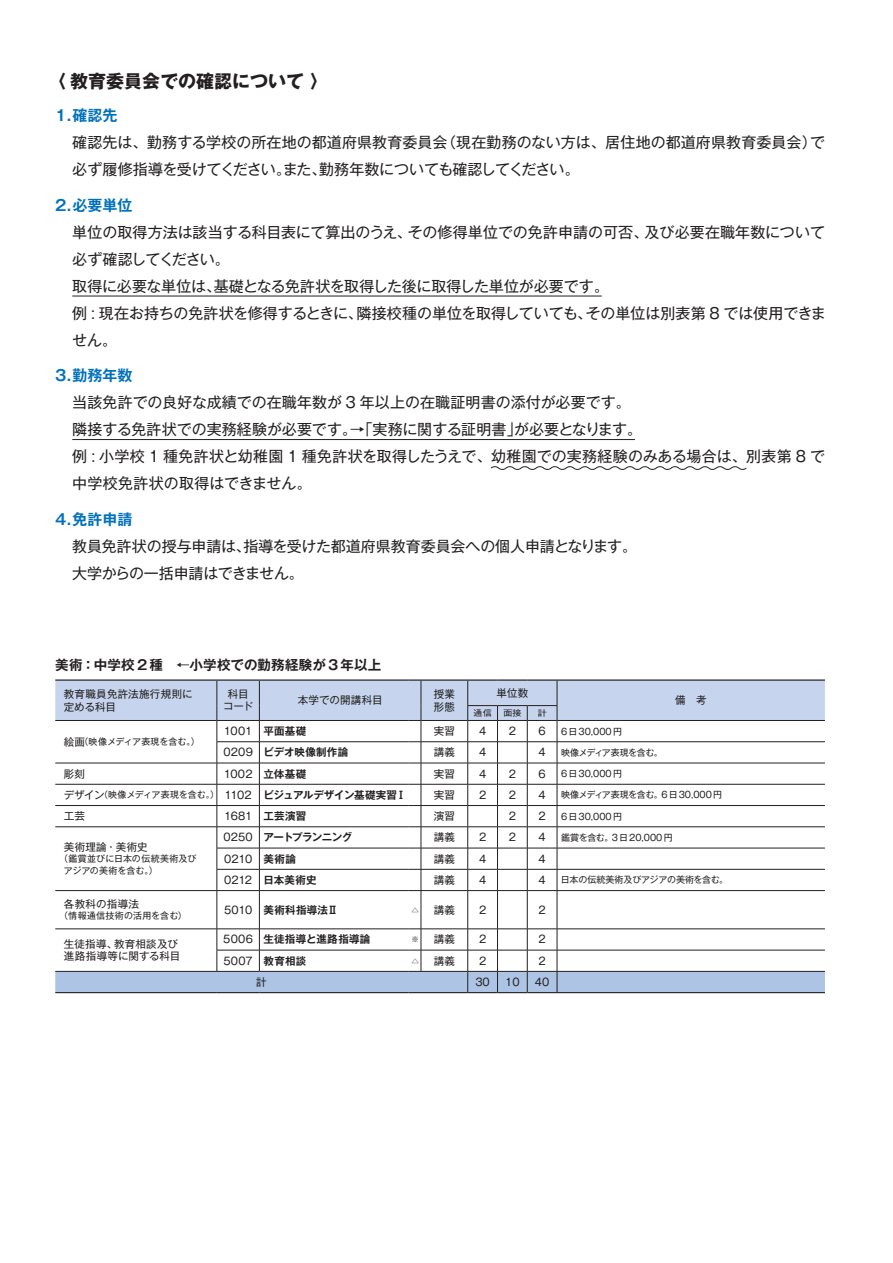
<style>
.page{position:relative;width:893px;height:1263px;background:#fff}
.page>*{position:absolute;margin:0;border:0;box-sizing:border-box;transform-origin:0 0}
.t1{font:700 18px "Gothic MB101 Pro";color:#231f20}
.t2{font:15px/27px "Gothic MB101 Pro";color:#231f20}
.t3{font:700 15px "Gothic MB101 Pro De";color:#0071bb}
.t4{font:700 13.5px "Gothic MB101 Pro De";letter-spacing:.02em;color:#231f20}
.t5{font:10.5px/13.5px "Gothic MB101 Pro";letter-spacing:.02em;color:#231f20}
.t6{font:700 10.5px "Gothic MB101 Pro De";letter-spacing:.01em;color:#231f20}
.t7{font:700 10.5px "Gothic MB101 Pro De";letter-spacing:-.06em;color:#231f20}
.t8{font:9px/12px "Gothic MB101 Pro";color:#231f20}
.t9{font:9px "Gothic MB101 Pro";letter-spacing:.055em;color:#231f20}
.t10{font:9px "Gothic MB101 Pro";letter-spacing:-.05em;color:#231f20}
.t11{font:8.1px "Gothic MB101 Pro";color:#231f20;scale:1.11 1}
.t12{font:7.5px "Gothic MB101 Pro";color:#231f20}
.s1{font-size:10.5px}
.s2{font-family:"Gothic MB101 Pro De";font-weight:700}
.s3{font-family:"Gothic MB101 Pro";font-weight:400}
.s4{font-family:"Gothic MB101 Pro De";font-weight:700;font-size:10.5px}
</style>
<div class="page">
<hr style="left:72px;top:296px;width:530px;height:1px;background:#231f20">
<hr style="left:72px;top:439px;width:563px;height:1px;background:#231f20">
<svg style="left:490px;top:466px;width:257px;height:4px"></svg>
<hr style="left:217px;top:891px;width:1px;height:38px;background:#231f20">
<hr style="left:259px;top:891px;width:1px;height:38px;background:#231f20">
<hr style="left:421px;top:891px;width:1px;height:38px;background:#231f20">
<hr style="left:467px;top:891px;width:1px;height:38px;background:#231f20">
<hr style="left:497px;top:891px;width:1px;height:38px;background:#231f20">
<hr style="left:527px;top:891px;width:1px;height:38px;background:#231f20">
<hr style="left:557px;top:891px;width:1px;height:38px;background:#231f20">
<svg style="left:55px;top:679px;width:770px;height:212px"></svg>
<svg style="left:55px;top:928px;width:770px;height:65px"></svg>
<hr style="left:497px;top:971px;width:30px;height:1px;background:#231f20">
<hr style="left:527px;top:971px;width:30px;height:1px;background:#231f20">
<hr style="left:557px;top:971px;width:268px;height:1px;background:#231f20">
<p class="t1" style="left:48px;top:66px;width:282px">〈 教育委員会での確認について 〉</p>
<p class="t3" style="left:55px;top:103px;width:64px">1．確認先</p>
<p class="t2" style="left:72px;top:127px;width:754px">確認先は､勤務する学校の所在地の都道府県教育委員会（現在勤務のない方は､居住地の都道府県教育委員会）で必ず履修指導を受けてください｡また､勤務年数についても確認してください｡</p>
<p class="t3" style="left:55px;top:192px;width:79px">2．必要単位</p>
<p class="t2" style="left:72px;top:216px;width:755px">単位の取得方法は該当する科目表にて算出のうえ､その修得単位での免許申請の可否､及び必要在職年数について必ず確認してください｡<br>取得に必要な単位は､基礎となる免許状を取得した後に取得した単位が必要です｡<br>例 : 現在お持ちの免許状を修得するときに､隣接校種の単位を取得していても､その単位は別表第 8 では使用できません。</p>
<p class="t3" style="left:55px;top:363px;width:79px">3．勤務年数</p>
<p class="t2" style="left:72px;top:387px;width:754px">当該免許での良好な成績での在職年数が 3 年以上の在職証明書の添付が必要です｡<br>隣接する免許状での実務経験が必要です｡→｢実務に関する証明書｣が必要となります｡<br>例 : 小学校 1 種免許状と幼稚園 1 種免許状を取得したうえで､幼稚園での実務経験のみある場合は､別表第 8 で中学校免許状の取得はできません｡</p>
<p class="t3" style="left:55px;top:506px;width:79px">4．免許申請</p>
<p class="t2" style="left:72px;top:530px;width:559px">教員免許状の授与申請は､指導を受けた都道府県教育委員会への個人申請となります｡大学からの一括申請はできません｡</p>
<p class="t4" style="left:55px;top:654px;width:328px">美術：中学校 2種　←小学校での勤務経験が3年以上</p>
<p class="t5" style="left:64px;top:685px;width:130px">教育職員免許法施行規則に定める科目</p>
<p class="t5" style="left:223px;top:687px;width:32px;line-height:12px;text-align:center">科目コード</p>
<p class="t5" style="left:298px;top:692px;width:86px">本学での開講科目</p>
<p class="t5" style="left:434px;top:685px;width:23px">授業形態</p>
<p class="t5" style="left:497px;top:685px;width:33px">単位数</p>
<p class="t11" style="left:474px;top:706px;width:18px">通信</p>
<p class="t11" style="left:503px;top:706px;width:18px">面接</p>
<p class="t11" style="left:538px;top:706px;width:10px">計</p>
<p class="t8" style="left:64px;top:734px;width:138px"><span class="s1">絵画</span>（映像メディア表現を含む。）</p>
<p class="t5" style="left:224px;top:723px;width:84px">1001 <span class="s2">平面基礎</span></p>
<p class="t5" style="left:434px;top:723px;width:23px">実習</p>
<p class="t5" style="left:479px;top:723px;width:9px">4</p>
<p class="t5" style="left:509px;top:723px;width:9px">2</p>
<p class="t5" style="left:539px;top:723px;width:9px">6</p>
<p class="t9" style="left:561px;top:724px;width:62px">6日30,000円</p>
<p class="t6" style="left:223px;top:744px;width:126px"><span class="s3">0209</span> ビデオ映像制作論</p>
<p class="t5" style="left:434px;top:744px;width:23px">講義</p>
<p class="t5" style="left:479px;top:744px;width:9px">4</p>
<p class="t5" style="left:539px;top:744px;width:9px">4</p>
<p class="t10" style="left:561px;top:745px;width:103px">映像メディア表現を含む。</p>
<p class="t5" style="left:675px;top:692px;width:33px">備　考</p>
<p class="t5" style="left:64px;top:765px;width:23px">彫刻</p>
<p class="t5" style="left:224px;top:765px;width:84px">1002 <span class="s2">立体基礎</span></p>
<p class="t5" style="left:434px;top:765px;width:23px">実習</p>
<p class="t5" style="left:479px;top:765px;width:9px">4</p>
<p class="t5" style="left:509px;top:765px;width:9px">2</p>
<p class="t5" style="left:539px;top:765px;width:9px">6</p>
<p class="t9" style="left:561px;top:766px;width:62px">6日30,000円</p>
<p class="t8" style="left:64px;top:788px;width:344px"><span class="s1">デザイン</span>（映像メディア表現を含む。） <span class="s1">1102</span> <span class="s4">ビジュアルデザイン基礎実習Ⅰ</span></p>
<p class="t5" style="left:434px;top:787px;width:23px">実習</p>
<p class="t5" style="left:479px;top:787px;width:9px">2</p>
<p class="t5" style="left:509px;top:787px;width:9px">2</p>
<p class="t5" style="left:539px;top:787px;width:9px">4</p>
<p class="t8" style="left:561px;top:788px;width:162px">映像メディア表現を含む。6日30,000 円</p>
<p class="t5" style="left:64px;top:808px;width:23px">工芸</p>
<p class="t5" style="left:224px;top:808px;width:84px">1681 <span class="s2">工芸演習</span></p>
<p class="t5" style="left:434px;top:808px;width:23px">演習</p>
<p class="t5" style="left:509px;top:808px;width:9px">2</p>
<p class="t5" style="left:539px;top:808px;width:9px">2</p>
<p class="t9" style="left:561px;top:809px;width:62px">6日30,000円</p>
<p class="t5" style="left:64px;top:839px;width:85px">美術理論・美術史</p>
<p class="t8" style="left:64px;top:851px;width:134px;text-indent:-4px">（鑑賞並びに日本の伝統美術及びアジアの美術を含む。）</p>
<p class="t7" style="left:223px;top:829px;width:130px"><span class="s3">0250</span> アートプランニング</p>
<p class="t5" style="left:434px;top:829px;width:23px">講義</p>
<p class="t5" style="left:479px;top:829px;width:9px">2</p>
<p class="t5" style="left:509px;top:829px;width:9px">2</p>
<p class="t5" style="left:539px;top:829px;width:9px">4</p>
<p class="t8" style="left:561px;top:830px;width:113px">鑑賞を含む。3日20,000円</p>
<p class="t5" style="left:224px;top:850px;width:73px">0210 <span class="s2">美術論</span></p>
<p class="t5" style="left:434px;top:850px;width:23px">講義</p>
<p class="t5" style="left:479px;top:850px;width:9px">4</p>
<p class="t5" style="left:539px;top:850px;width:9px">4</p>
<p class="t6" style="left:224px;top:871px;width:94px"><span class="s3">0212</span> 日本美術史</p>
<p class="t5" style="left:434px;top:872px;width:23px">講義</p>
<p class="t5" style="left:479px;top:872px;width:9px">4</p>
<p class="t5" style="left:539px;top:872px;width:9px">4</p>
<p class="t8" style="left:561px;top:873px;width:169px">日本の伝統美術及びアジアの美術を含む。</p>
<p class="t5" style="left:64px;top:896px;width:77px">各教科の指導法</p>
<p class="t8" style="left:59px;top:908px;width:129px">（情報通信技術の活用を含む）</p>
<p class="t6" style="left:224px;top:901px;width:115px"><span class="s3">5010</span> 美術科指導法Ⅱ</p>
<p class="t12" style="left:411px;top:903px;width:9px">△</p>
<p class="t5" style="left:434px;top:901px;width:23px">講義</p>
<p class="t5" style="left:479px;top:901px;width:9px">2</p>
<p class="t5" style="left:539px;top:901px;width:9px">2</p>
<p class="t5" style="left:64px;top:937px;width:118px;line-height:12px">生徒指導､教育相談及び進路指導等に関する科目</p>
<p class="t6" style="left:223px;top:931px;width:149px"><span class="s3">5006</span> 生徒指導と進路指導論</p>
<p class="t12" style="left:411px;top:933px;width:9px">※</p>
<p class="t5" style="left:434px;top:931px;width:23px">講義</p>
<p class="t5" style="left:479px;top:931px;width:9px">2</p>
<p class="t5" style="left:539px;top:931px;width:9px">2</p>
<p class="t5" style="left:223px;top:952px;width:84px">5007 <span class="s2">教育相談</span></p>
<p class="t12" style="left:411px;top:954px;width:9px">△</p>
<p class="t5" style="left:434px;top:952px;width:23px">講義</p>
<p class="t5" style="left:479px;top:952px;width:9px">2</p>
<p class="t5" style="left:539px;top:952px;width:9px">2</p>
<p class="t5" style="left:256px;top:974px;width:12px">計</p>
<p class="t5" style="left:475px;top:974px;width:16px">30</p>
<p class="t5" style="left:505px;top:974px;width:16px">10</p>
<p class="t5" style="left:535px;top:974px;width:16px">40</p>
</div>
